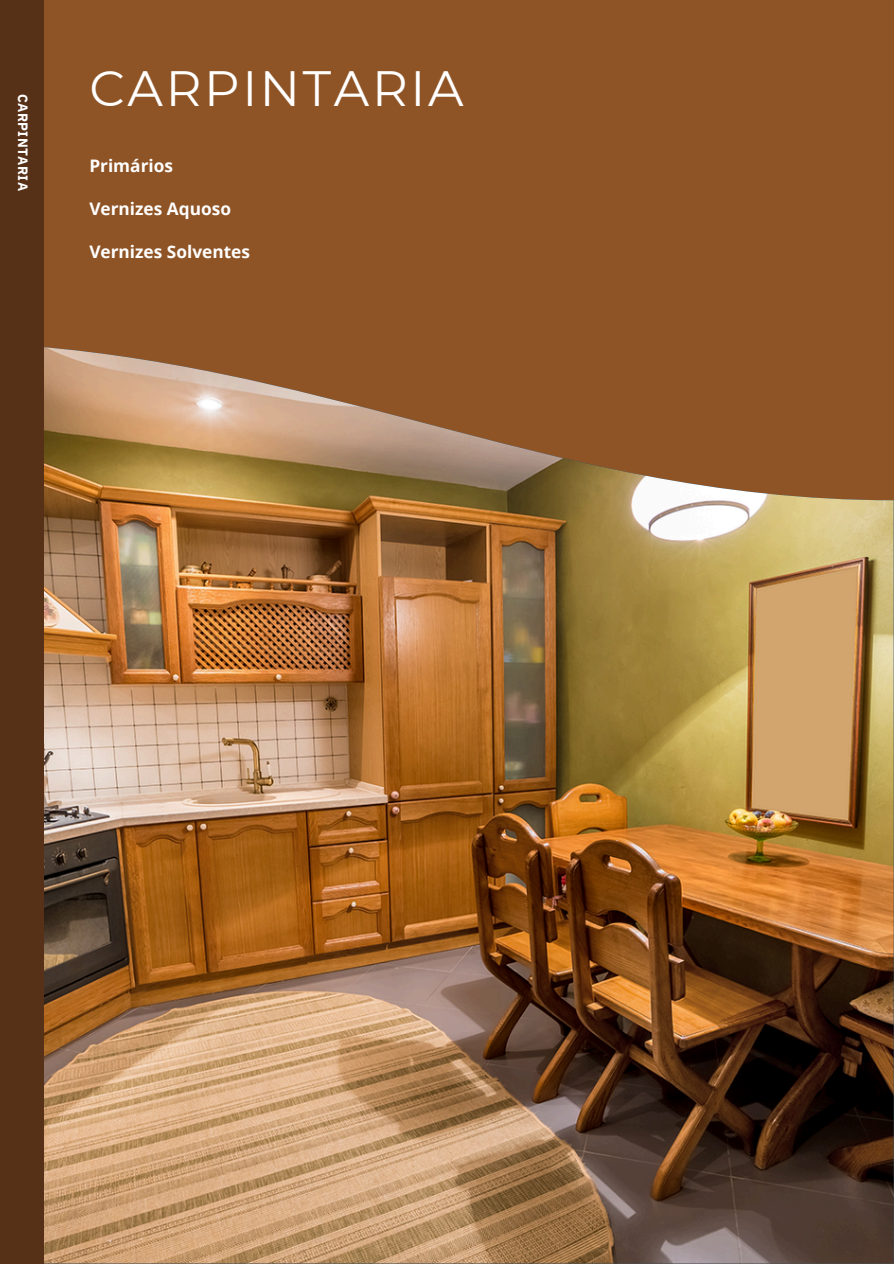
<style>
.page{position:relative;width:894px;height:1264px;background:#fff}
.page>*{position:absolute;margin:0;border:0;box-sizing:border-box;transform-origin:0 0}
.t1{font:49.5px "Montserrat";letter-spacing:.055em;color:#fff}
.t2{font:700 17.25px "Open Sans";color:#fff}
.t3{font:700 13.5px "IBM Plex Sans";letter-spacing:.035em;color:#fff}
</style>
<div class="page">
<div style="left:0;top:0;width:893px;height:1263px;background:#8f5426"></div>
<img style="left:43px;top:344px;width:850px;height:919px">
<div style="left:0;top:0;width:43px;height:1263px;background:#573117"></div>
<h2 class="t3" style="left:32px;top:94px;width:99px;rotate:90deg">CARPINTARIA</h2>
<h1 class="t1" style="left:89px;top:58px;width:375px">CARPINTARIA</h1>
<p class="t2" style="left:89px;top:154px;width:85px">Primários</p>
<p class="t2" style="left:89px;top:196px;width:143px">Vernizes Aquoso</p>
<p class="t2" style="left:89px;top:239px;width:162px">Vernizes Solventes</p>
</div>
